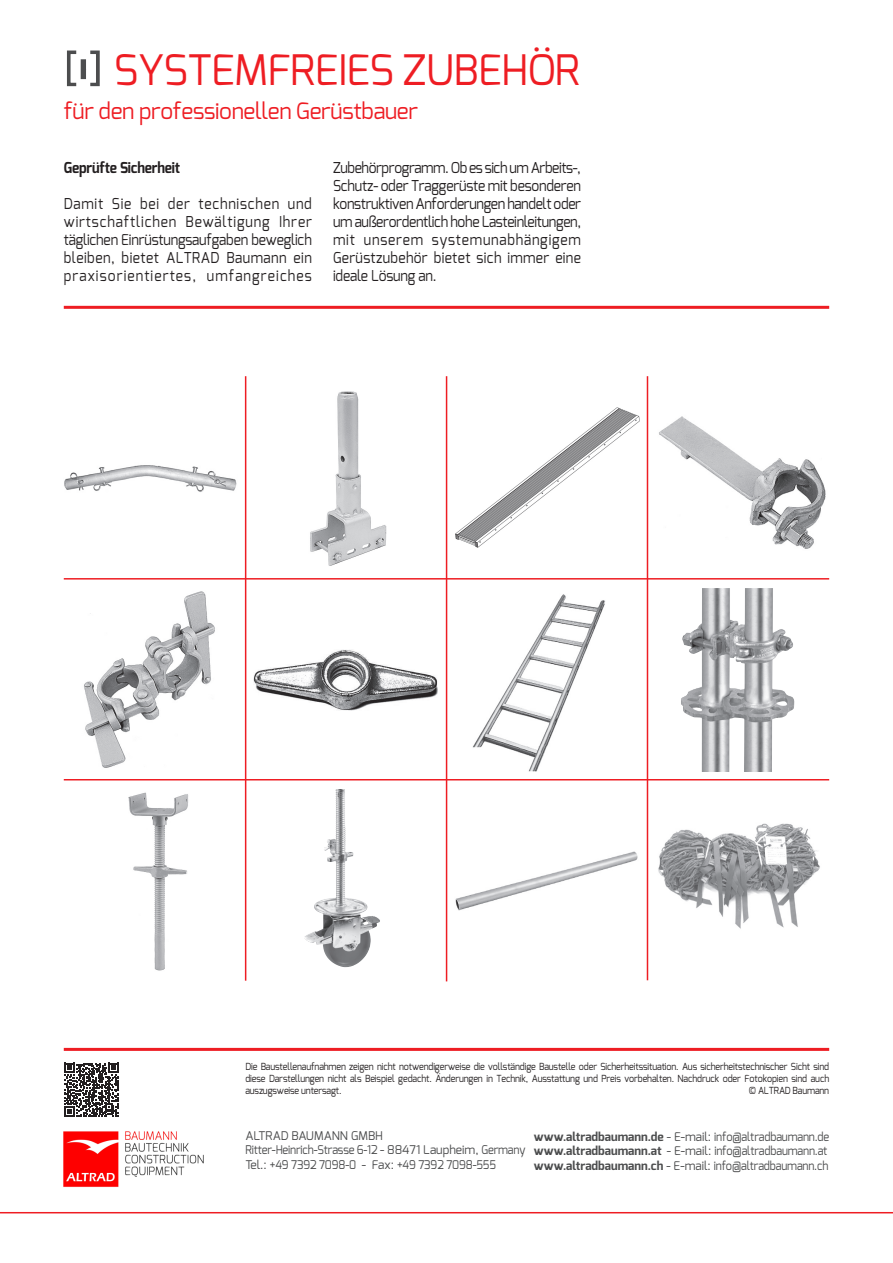
<style>
.page{position:relative;width:893px;height:1263px;background:#fff}
.page>*{position:absolute;margin:0;border:0;box-sizing:border-box;transform-origin:0 0}
.t1{font:42px "Exo";letter-spacing:-.015em;color:#ee1d23}
.t2{font:22.5px "Exo";letter-spacing:-.015em;color:#ee1d23}
.t3{font:15px/18px "Exo";letter-spacing:.03em;color:#231f20;text-align:justify;scale:.92 1}
.t4{font:700 15px "Exo";letter-spacing:-.015em;color:#231f20;scale:.92 1}
.t5{font:12px/14.4px "Exo";letter-spacing:-.015em;color:#4b4c4d}
.t6{font:9.75px/11.7px "Exo";letter-spacing:-.015em;color:#231f20;text-align:justify;scale:.92 1}
.s1{font-weight:700}
</style>
<div class="page">
<hr style="left:0;top:1212px;width:893px;height:1px;background:#ee1d23">
<img style="left:63px;top:1131px;width:140px;height:56px">
<hr style="left:64px;top:1048px;width:765px;height:3px;background:#ee1d23">
<img style="left:67px;top:50px;width:33px;height:37px">
<hr style="left:245px;top:376px;width:1px;height:605px;background:#ee1d23">
<hr style="left:647px;top:376px;width:1px;height:604px;background:#ee1d23">
<hr style="left:64px;top:779px;width:765px;height:1px;background:#ee1d23">
<img style="left:84px;top:591px;width:131px;height:177px">
<hr style="left:446px;top:376px;width:1px;height:605px;background:#ee1d23">
<img style="left:253px;top:650px;width:184px;height:60px">
<img style="left:473px;top:594px;width:132px;height:178px">
<img style="left:681px;top:588px;width:114px;height:184px">
<img style="left:128px;top:792px;width:61px;height:179px">
<img style="left:455px;top:851px;width:183px;height:60px">
<img style="left:658px;top:823px;width:162px;height:106px">
<hr style="left:64px;top:578px;width:765px;height:1px;background:#ee1d23">
<img style="left:64px;top:465px;width:173px;height:27px">
<img style="left:310px;top:391px;width:77px;height:175px">
<img style="left:456px;top:407px;width:184px;height:140px">
<img style="left:659px;top:416px;width:167px;height:133px">
<hr style="left:64px;top:306px;width:765px;height:3px;background:#ee1d23">
<svg style="left:65px;top:1063px;width:53px;height:53px"></svg>
<h1 class="t1" style="left:114px;top:43px;width:468px">SYSTEMFREIES ZUBEHÖR</h1>
<h2 class="t2" style="left:64px;top:97px;width:356px">für den professionellen Gerüstbauer</h2>
<p class="t4" style="left:64px;top:158px;width:128px">Geprüfte Sicherheit</p>
<p class="t3" style="left:64px;top:195px;width:271px">Damit Sie bei der technischen und wirtschaftlichen Bewältigung Ihrer täglichen Einrüstungsaufgaben beweglich bleiben, bietet ALTRAD Baumann ein praxisorientiertes, umfangreiches</p>
<p class="t3" style="left:333px;top:159px;width:271px">Zubehörprogramm. Ob es sich um Arbeits-, Schutz- oder Traggerüste mit besonderen konstruktiven Anforderungen handelt oder um außerordentlich hohe Lasteinleitungen, mit unserem systemunabhängigem Gerüstzubehör bietet sich immer eine ideale Lösung an.</p>
<p class="t6" style="left:245px;top:1061px;width:636px">Die Baustellenaufnahmen zeigen nicht notwendigerweise die vollständige Baustelle oder Sicherheitssituation. Aus sicherheitstechnischer Sicht sind diese Darstellungen nicht als Beispiel gedacht. Änderungen in Technik, Ausstattung und Preis vorbehalten. Nachdruck oder Fotokopien sind auch auszugsweise untersagt.</p>
<p class="t6" style="left:749px;top:1084px;width:89px">© ALTRAD Baumann</p>
<p class="t5" style="left:245px;top:1128px;width:282px">ALTRAD BAUMANN GMBH<br>Ritter-Heinrich-Strasse 6-12 - 88471 Laupheim, Germany<br>Tel.: +49 7392 7098-0 - Fax: +49 7392 7098-555</p>
<p class="t5" style="left:534px;top:1129px;width:297px"><span class="s1">www.altradbaumann.de</span> - E-mail: info@altradbaumann.de <span class="s1">www.altradbaumann.at</span> - E-mail: info@altradbaumann.at <span class="s1">www.altradbaumann.ch</span> - E-mail: info@altradbaumann.ch</p>
</div>
